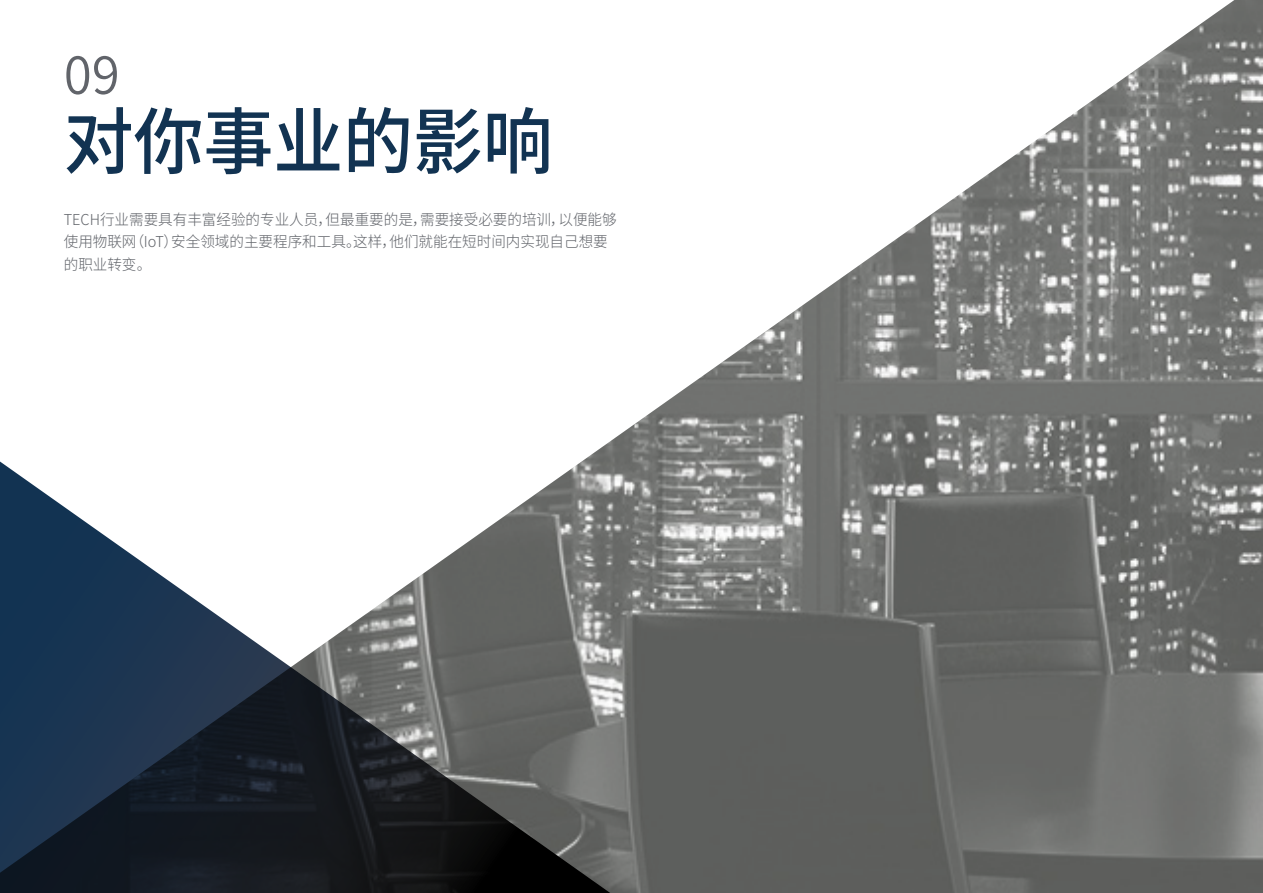
<style>
.page{position:relative;width:1263px;height:893px;background:#fff}
.page>*{position:absolute;margin:0;border:0;box-sizing:border-box;transform-origin:0 0}
.t1{font:500 72px "Source Han Sans CN";color:#123352}
.t2{font:52.5px "Source Han Sans CN";color:#61646a}
.t3{font:300 15px/22.5px "Source Han Sans CN";color:#61646a}
</style>
<div class="page">
<img style="left:604px;top:0;width:659px;height:893px">
<svg style="left:0;top:446px;width:640px;height:447px"></svg>
<h2 class="t2" style="left:64px;top:45px;width:57px">09</h2>
<h1 class="t1" style="left:64px;top:101px;width:490px">对你事业的影响</h1>
<p class="t3" style="left:64px;top:208px;width:554px">TECH行业需要具有丰富经验的专业人员，但最重要的是，需要接受必要的培训，以便能够使用物联网（IoT）安全领域的主要程序和工具。这样，他们就能在短时间内实现自己想要的职业转变。</p>
</div>
